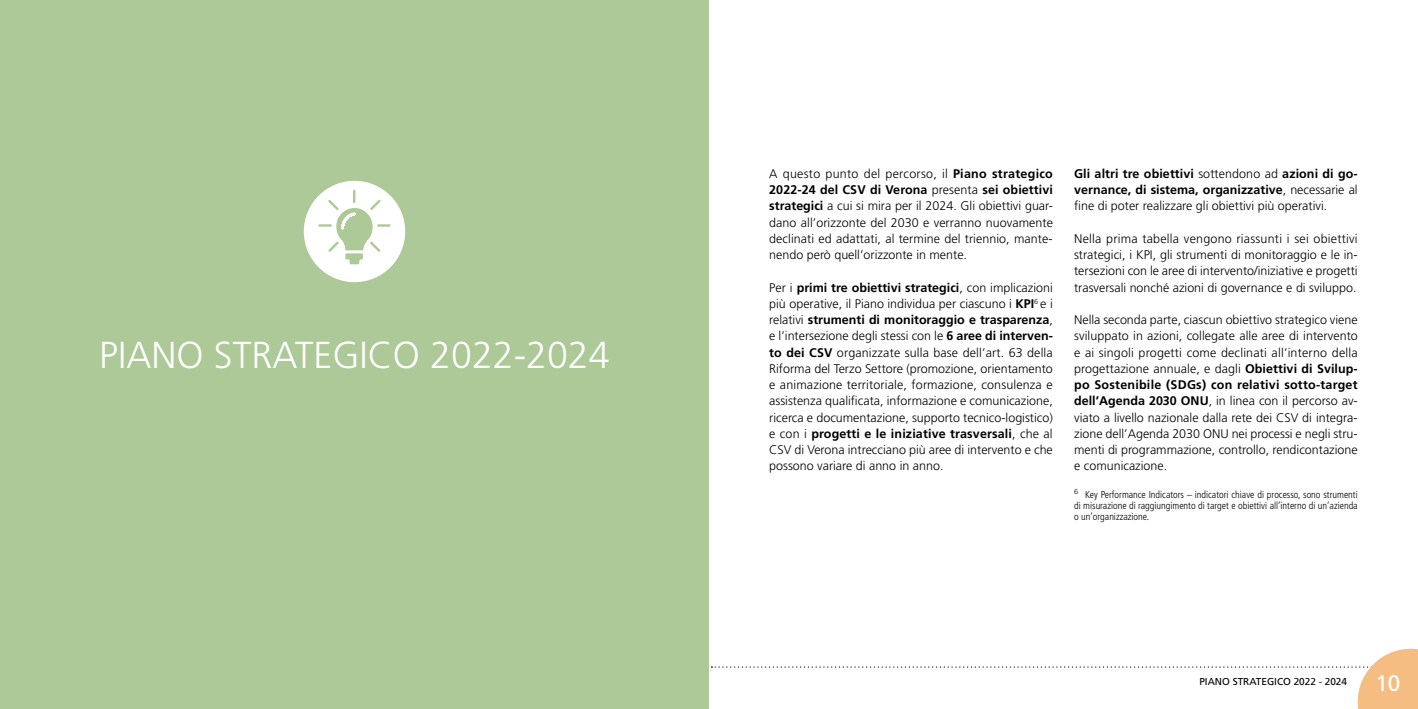
<style>
.page{position:relative;width:1418px;height:709px;background:#fff}
.page>*{position:absolute;margin:0;border:0;box-sizing:border-box;transform-origin:0 0}
.t1{font:300 37.5px "Frutiger LT Std";color:#fff}
.t2{font:22.5px "Frutiger LT Std";color:#fff}
.t3{font:300 12.5px/16.2px "Frutiger LT Std";color:#000;text-align:justify}
.t4{font:300 condensed 10px/11.2px "Frutiger LT Std";color:#000;text-align:justify}
.t5{font:10px "Frutiger LT Std";color:#000}
.s1{font-weight:700}
</style>
<div class="page">
<svg style="left:710px;top:648px;width:707px;height:61px"></svg>
<div style="left:0;top:0;width:709px;height:709px;background:#adc997"></div>
<svg style="left:304px;top:181px;width:101px;height:101px"></svg>
<h1 class="t1" style="left:99px;top:334px;width:512px">PIANO STRATEGICO 2022-2024</h1>
<p class="t3" style="left:769px;top:165px;width:285px">A questo punto del percorso, il <span class="s1">Piano strategico 2022-24 del CSV di Verona</span> presenta <span class="s1">sei obiettivi strategici</span> a cui si mira per il 2024. Gli obiettivi guar&shy;dano all’orizzonte del 2030 e verranno nuovamente declinati ed adattati, al termine del triennio, mante&shy;nendo però quell’orizzonte in mente.</p>
<p class="t3" style="left:769px;top:279px;width:285px">Per i <span class="s1">primi tre obiettivi strategici</span>, con implicazioni più operative, il Piano individua per ciascuno i <span class="s1">KPI</span><sup>6</sup> e i relativi <span class="s1">strumenti di monitoraggio e trasparenza</span>, e l’intersezione degli stessi con le <span class="s1">6 aree di interven&shy;to dei CSV</span> organizzate sulla base dell’art. 63 della Riforma del Terzo Settore (promozione, orientamento e animazione territoriale, formazione, consulenza e assistenza qualificata, informazione e comunicazione, ricerca e documentazione, supporto tecnico-logistico) e con i <span class="s1">progetti e le iniziative trasversali</span>, che al CSV di Verona intrecciano più aree di intervento e che possono variare di anno in anno.</p>
<p class="t3" style="left:1074px;top:165px;width:285px"><span class="s1">Gli altri tre obiettivi</span> sottendono ad <span class="s1">azioni di go&shy;vernance, di sistema, organizzative</span>, necessarie al fine di poter realizzare gli obiettivi più operativi.</p>
<p class="t3" style="left:1074px;top:230px;width:285px">Nella prima tabella vengono riassunti i sei obiettivi strategici, i KPI, gli strumenti di monitoraggio e le in&shy;tersezioni con le aree di intervento/iniziative e progetti trasversali nonché azioni di governance e di sviluppo.</p>
<p class="t3" style="left:1074px;top:312px;width:285px">Nella seconda parte, ciascun obiettivo strategico viene sviluppato in azioni, collegate alle aree di intervento e ai singoli progetti come declinati all’interno della progettazione annuale, e dagli <span class="s1">Obiettivi di Svilup&shy;po Sostenibile (SDGs) con relativi sotto-target dell’Agenda 2030 ONU</span>, in linea con il percorso av&shy;viato a livello nazionale dalla rete dei CSV di integra&shy;zione dell’Agenda 2030 ONU nei processi e negli stru&shy;menti di programmazione, controllo, rendicontazione e comunicazione.</p>
<p class="t4" style="left:1074px;top:489px;width:285px"><sup>6</sup> Key Performance Indicators – indicatori chiave di processo, sono strumenti di misurazione di raggiungimento di target e obiettivi all’interno di un’azienda o un’organizzazione.</p>
<p class="t5" style="left:1199px;top:675px;width:149px">PIANO STRATEGICO 2022 - 2024</p>
<h2 class="t2" style="left:1375px;top:670px;width:27px">10</h2>
</div>
